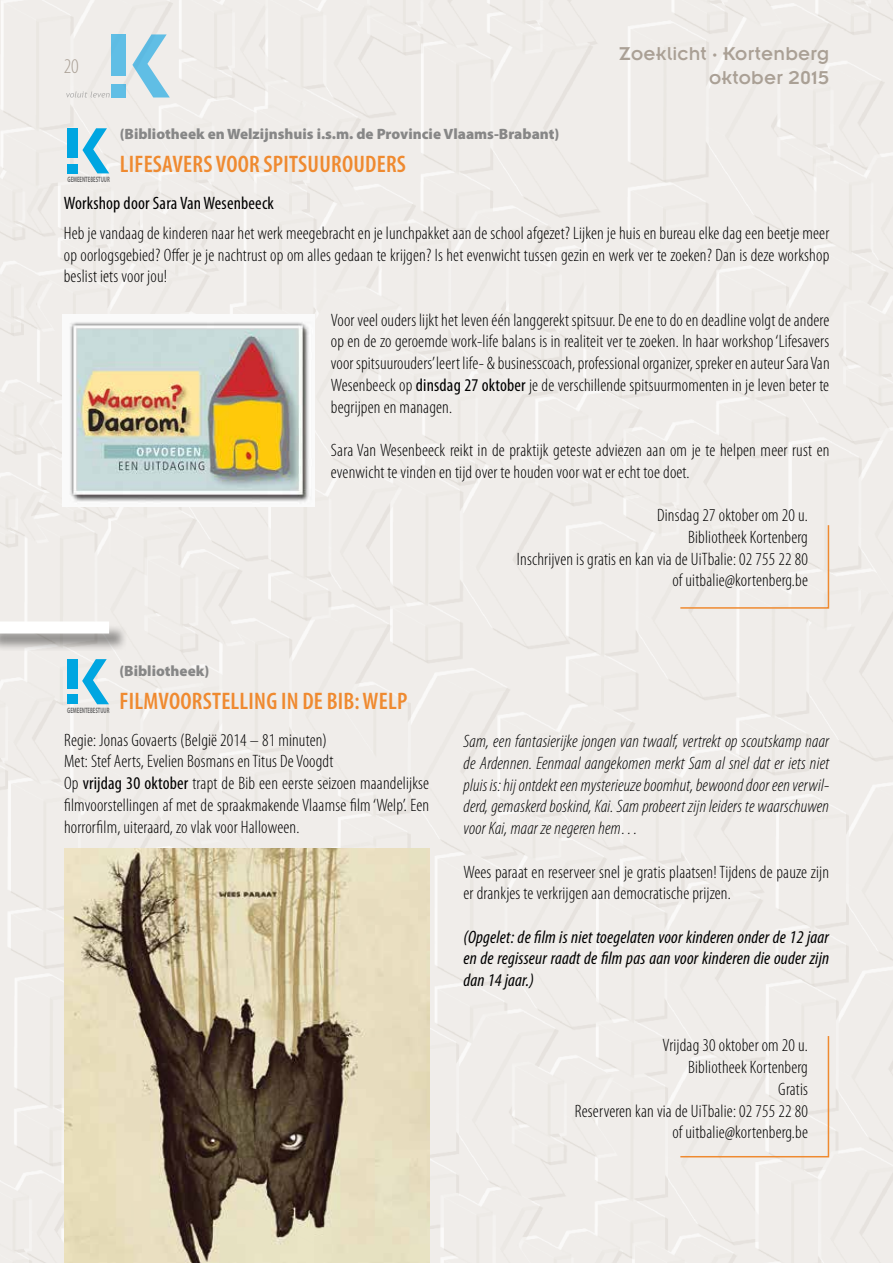
<style>
.page{position:relative;width:893px;height:1263px;background:#f0edea}
.page>*{position:absolute;margin:0;border:0;box-sizing:border-box;transform-origin:0 0}
.t1{font:600 condensed 24px "Myriad Pro";letter-spacing:.01em;color:#ef8a30}
.t2{font:300 condensed 21px "Myriad Pro";color:#aaa095}
.t3{font:20.4px/24.6px "Insignia LT Std";letter-spacing:.01em;color:#aaa095;text-align:right}
.t4{font:300 condensed 18px/21.8px "Myriad Pro";letter-spacing:.01em;color:#000}
.t5{font:italic 300 condensed 18px/21.8px "Myriad Pro";letter-spacing:.01em;color:#000;text-align:justify}
.t6{font:italic condensed 18px/21.8px "Myriad Pro";letter-spacing:.01em;color:#000;text-align:justify}
.t7{font:condensed 18px "Myriad Pro";letter-spacing:.01em;color:#000}
.t8{font:900 15px "Myriad Pro";color:#878787}
.t9{font:700 7.8px "Myriad Pro";color:#706f6f;scale:.6 1}
.s1{font-weight:400}
</style>
<div class="page">
<svg style="left:132px;top:34px;width:38px;height:63px;background:#b5d9e7"></svg>
<div style="left:112px;top:84px;width:14px;height:13px;background:#60bee5"></div>
<div style="left:112px;top:34px;width:14px;height:42px;background:#60bee5"></div>
<svg style="left:66px;top:91px;width:44px;height:7px"></svg>
<svg style="left:82px;top:128px;width:27px;height:45px"></svg>
<div style="left:68px;top:164px;width:10px;height:9px;background:#00a6e1"></div>
<div style="left:68px;top:128px;width:10px;height:30px;background:#00a6e1"></div>
<img style="left:63px;top:314px;width:251px;height:192px">
<svg style="left:679px;top:524px;width:151px;height:85px;background:#efeae4"></svg>
<svg style="left:82px;top:659px;width:27px;height:45px"></svg>
<div style="left:67px;top:695px;width:11px;height:9px;background:#00a6e1"></div>
<div style="left:67px;top:659px;width:11px;height:30px;background:#00a6e1"></div>
<svg style="left:679px;top:1034px;width:151px;height:124px;background:#efeae5"></svg>
<div style="left:0;top:624px;width:128px;height:28px;background:#000;opacity:.4"></div>
<div style="left:0;top:621px;width:109px;height:12px;background:#fff"></div>
<img style="left:64px;top:849px;width:365px;height:414px">
<p class="t2" style="left:64px;top:54px;width:16px">20</p>
<p class="t3" style="left:619px;top:41px;width:212px">Zoeklicht · Kortenberg oktober 2015</p>
<p class="t8" style="left:120px;top:125px;width:441px">(Bibliotheek en Welzijnshuis i.s.m. de Provincie Vlaams-Brabant)</p>
<h1 class="t1" style="left:120px;top:151px;width:288px">LIFESAVERS VOOR SPITSUUROUDERS</h1>
<p class="t7" style="left:64px;top:193px;width:212px">Workshop door Sara Van Wesenbeeck</p>
<p class="t4" style="left:64px;top:222px;width:767px;text-align:justify">Heb je vandaag de kinderen naar het werk meegebracht en je lunchpakket aan de school afgezet? Lijken je huis en bureau elke dag een beetje meer op oorlogsgebied? Offer je je nachtrust op om alles gedaan te krijgen? Is het evenwicht tussen gezin en werk ver te zoeken? Dan is deze workshop beslist iets voor jou!</p>
<p class="t4" style="left:331px;top:309px;width:500px;text-align:justify">Voor veel ouders lijkt het leven één langgerekt spitsuur. De ene to do en deadline volgt de andere op en de zo geroemde work-life balans is in realiteit ver te zoeken. In haar workshop ‘Lifesavers voor spitsuurouders’leert life- &amp; businesscoach, professional organizer, spreker en auteur Sara Van Wesenbeeck op <span class="s1">dinsdag 27 oktober</span> je de verschillende spitsuurmomenten in je leven beter te begrijpen en managen.</p>
<p class="t4" style="left:331px;top:440px;width:500px">Sara Van Wesenbeeck reikt in de praktijk geteste adviezen aan om je te helpen meer rust en evenwicht te vinden en tijd over te houden voor wat er echt toe doet.</p>
<p class="t4" style="left:517px;top:505px;width:293px;text-align:right">Dinsdag 27 oktober om 20 u.<br>Bibliotheek Kortenberg<br>Inschrijven is gratis en kan via de UiTbalie: 02 755 22 80 of uitbalie@kortenberg.be</p>
<p class="t9" style="left:68px;top:174px;width:72px">GEMEENTEBESTUUR</p>
<p class="t8" style="left:119px;top:662px;width:91px">(Bibliotheek)</p>
<h1 class="t1" style="left:120px;top:688px;width:289px">FILMVOORSTELLING IN DE BIB: WELP</h1>
<p class="t4" style="left:64px;top:729px;width:367px">Regie: Jonas Govaerts (België 2014 – 81 minuten)<br>Met: Stef Aerts, Evelien Bosmans en Titus De Voogdt<br>Op <span class="s1">vrijdag 30 oktober</span> trapt de Bib een eerste seizoen maandelijkse filmvoorstellingen af met de spraakmakende Vlaamse film ‘Welp’. Een horrorfilm, uiteraard, zo vlak voor Halloween.</p>
<p class="t9" style="left:67px;top:705px;width:72px">GEMEENTEBESTUUR</p>
<p class="t5" style="left:463px;top:731px;width:367px">Sam, een fantasierijke jongen van twaalf, vertrekt op scoutskamp naar de Ardennen. Eenmaal aangekomen merkt Sam al snel dat er iets niet pluis is: hij ontdekt een mysterieuze boomhut, bewoond door een verwil&shy;derd, gemaskerd boskind, Kai. Sam probeert zijn leiders te waarschuwen voor Kai, maar ze negeren hem…</p>
<p class="t4" style="left:463px;top:861px;width:367px">Wees paraat en reserveer snel je gratis plaatsen! Tijdens de pauze zijn er drankjes te verkrijgen aan democratische prijzen.</p>
<p class="t6" style="left:463px;top:926px;width:367px">(Opgelet: de film is niet toegelaten voor kinderen onder de 12 jaar en de regisseur raadt de film pas aan voor kinderen die ouder zijn dan 14 jaar.)</p>
<p class="t4" style="left:575px;top:1035px;width:234px;text-align:right">Vrijdag 30 oktober om 20 u.<br>Bibliotheek Kortenberg<br>Gratis<br>Reserveren kan via de UiTbalie: 02 755 22 80 of uitbalie@kortenberg.be</p>
</div>
